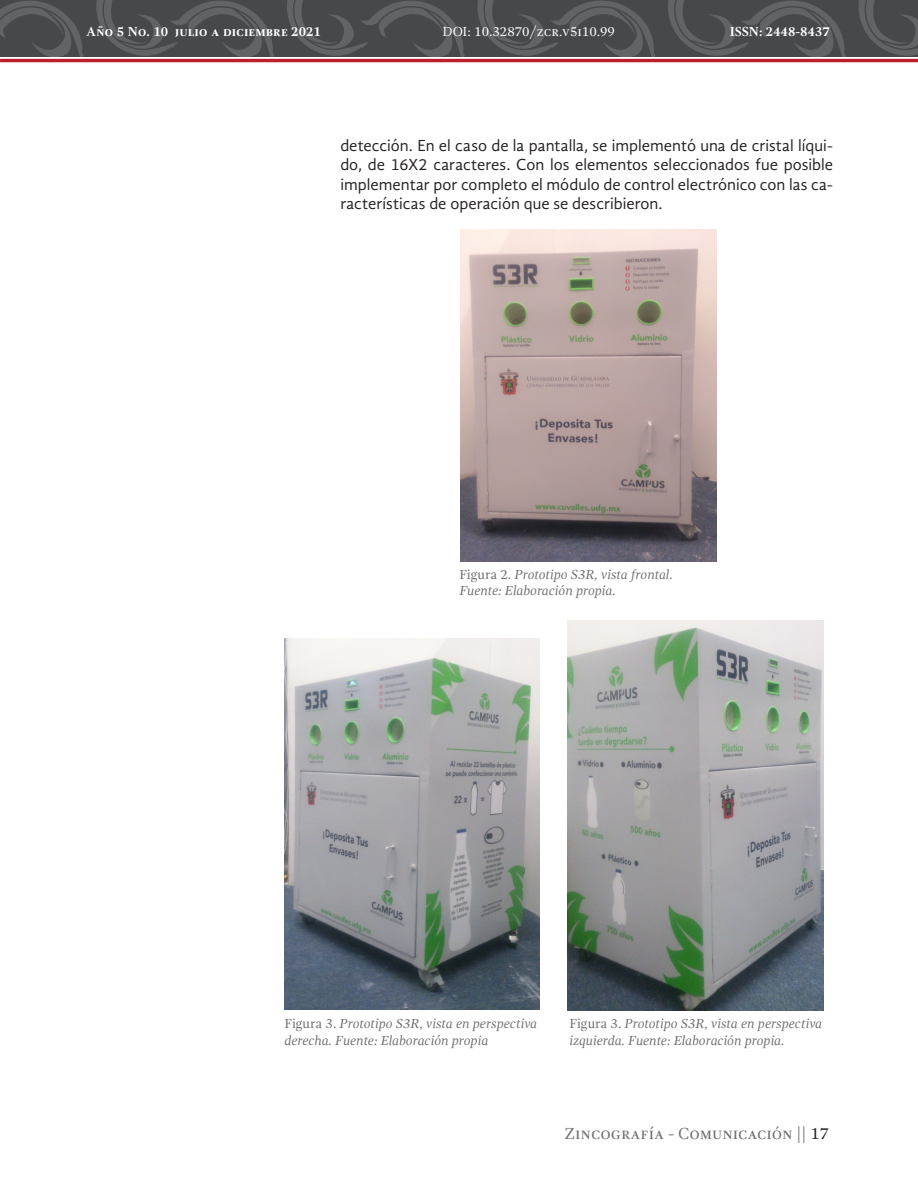
<style>
.page{position:relative;width:918px;height:1188px;background:#fff}
.page>*{position:absolute;margin:0;border:0;box-sizing:border-box;transform-origin:0 0}
.t1{font:16.5px/19.5px "Gandhi Sans";color:#231f20;text-align:justify}
.t2{font:16.5px "Gandhi Serif";color:#6c6d70}
.t3{font:italic 13.5px/16.5px "Gandhi Serif";color:#6c6d70}
.t4{font:700 13.5px "Gandhi Serif";color:#fff}
.t5{font:13.5px "Gandhi Serif";color:#fff}
.s1{font-style:normal}
.s2{color:#231f20}
</style>
<div class="page">
<div style="left:0;top:0;width:918px;height:57px;background:#46484a"></div>
<svg style="left:855px;top:0;width:63px;height:59px"></svg>
<svg style="left:0;top:1px;width:84px;height:58px"></svg>
<svg style="left:92px;top:0;width:182px;height:59px"></svg>
<svg style="left:283px;top:0;width:182px;height:59px"></svg>
<svg style="left:474px;top:0;width:181px;height:59px"></svg>
<svg style="left:664px;top:0;width:182px;height:59px"></svg>
<hr style="left:0;top:59px;width:918px;height:3px;background:#be1d2c">
<img style="left:460px;top:230px;width:256px;height:331px">
<img style="left:567px;top:621px;width:256px;height:389px">
<img style="left:284px;top:639px;width:256px;height:371px">
<p class="t4" style="left:86px;top:23px;width:236px">Año 5 No. 10 julio a diciembre 2021</p>
<p class="t5" style="left:442px;top:23px;width:174px">DOI: 10.32870/zcr.v5i10.99</p>
<p class="t4" style="left:730px;top:23px;width:102px">ISSN: 2448-8437</p>
<p class="t1" style="left:340px;top:136px;width:494px">detección. En el caso de la pantalla, se implementó una de cristal líqui&shy;do, de 16X2 caracteres. Con los elementos seleccionados fue posible implementar por completo el módulo de control electrónico con las ca&shy;racterísticas de operación que se describieron.</p>
<p class="t3" style="left:459px;top:566px;width:215px"><span class="s1">Figura 2.</span> Prototipo S3R, vista frontal.</p>
<p class="t3" style="left:459px;top:583px;width:158px">Fuente: Elaboración propia.</p>
<p class="t3" style="left:285px;top:1016px;width:254px"><span class="s1">Figura 3.</span> Prototipo S3R, vista en perspectiva derecha. Fuente: Elaboración propia</p>
<p class="t3" style="left:570px;top:1016px;width:254px"><span class="s1">Figura 3.</span> Prototipo S3R, vista en perspectiva izquierda. Fuente: Elaboración propia.</p>
<p class="t2" style="left:565px;top:1125px;width:265px">Zincografía - Comunicación || <span class="s2">17</span></p>
</div>
